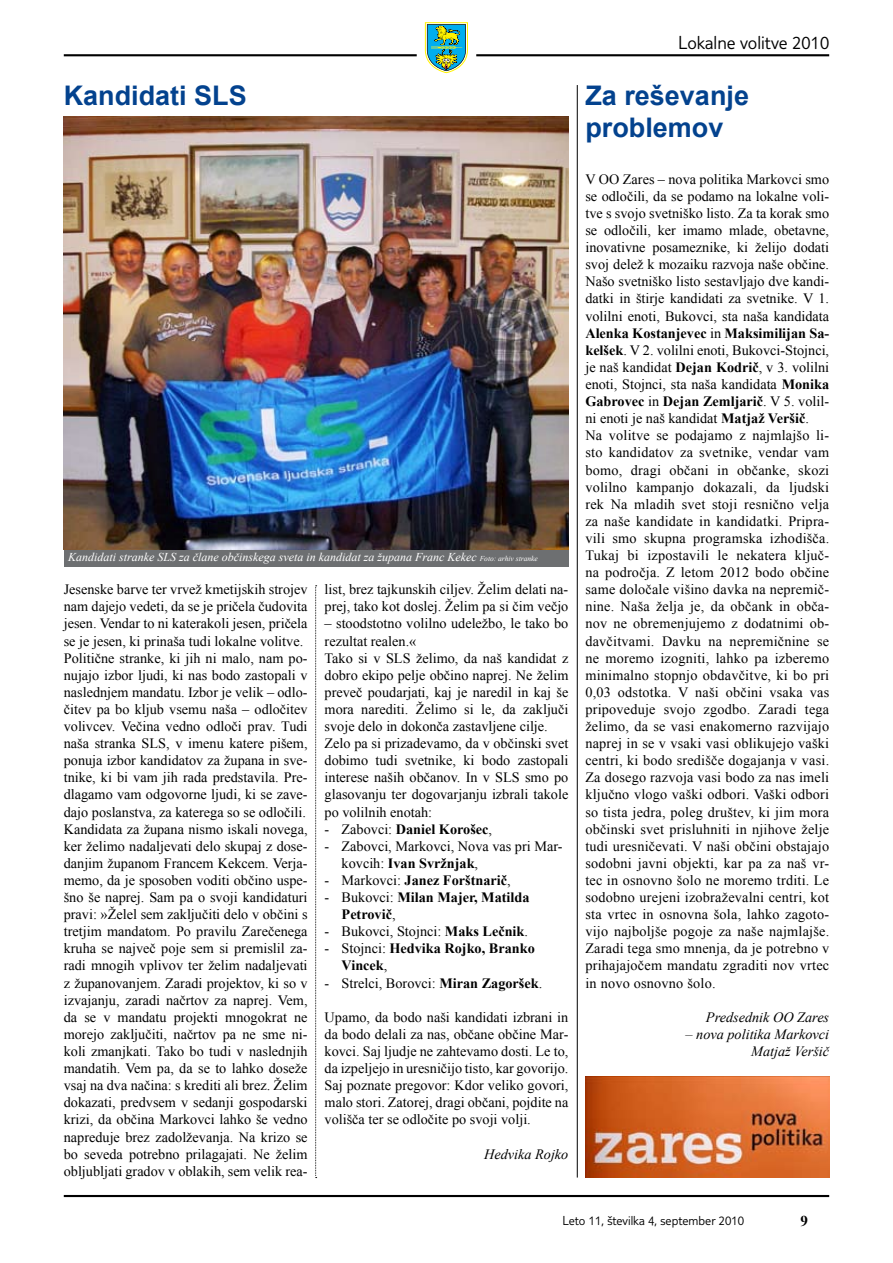
<style>
.page{position:relative;width:893px;height:1263px;background:#fff}
.page>*{position:absolute;margin:0;border:0;box-sizing:border-box;transform-origin:0 0}
.t1{font:700 27px/32.4px "Arial";color:#03428e}
.t2{font:300 19.5px "TUI Type";color:#000}
.t3{font:700 15px "Times New Roman";color:#000}
.t4{font:14.25px/17.1px "Times New Roman";color:#000}
.t5{font:700 14.25px/17.1px "Times New Roman";color:#000}
.t6{font:italic 14.25px/17.1px "Times New Roman";color:#000;text-align:right}
.t7{font:300 13.5px "TUI Type";color:#000}
.t8{font:italic 12px "Times New Roman";color:#fff}
.s1{font-size:7.5px}
.s2{font-weight:400}
.s3{font-weight:700}
</style>
<div class="page">
<hr style="left:64px;top:54px;width:353px;height:2px;background:#000">
<hr style="left:476px;top:54px;width:353px;height:2px;background:#000">
<hr style="left:64px;top:1195px;width:765px;height:2px;background:#000">
<svg style="left:425px;top:22px;width:43px;height:51px;background:#6fb69b"></svg>
<div style="left:64px;top:546px;width:504px;height:21px;background:#6d6f71"></div>
<img style="left:64px;top:117px;width:504px;height:433px">
<svg style="left:315px;top:585px;width:2px;height:593px"></svg>
<hr style="left:577px;top:85px;width:1px;height:1092px;background:#000">
<img style="left:585px;top:1076px;width:244px;height:102px">
<h1 class="t1" style="left:64px;top:80px;width:185px">Kandidati SLS</h1>
<p class="t8" style="left:68px;top:548px;width:471px">Kandidati stranke SLS za člane občinskega sveta in kandidat za župana Franc Kekec <span class="s1">Foto: arhiv stranke</span></p>
<p class="t4" style="left:64px;top:581px;width:245px">Jesenske barve ter vrvež kmetijskih strojev nam dajejo vedeti, da se je pričela čudovita jesen. Vendar to ni katerakoli jesen, pričela se je jesen, ki prinaša tudi lokalne volitve.<br>Politične stranke, ki jih ni malo, nam po&shy;nujajo izbor ljudi, ki nas bodo zastopali v naslednjem mandatu. Izbor je velik – odlo&shy;čitev pa bo kljub vsemu naša – odločitev volivcev. Večina vedno odloči prav. Tudi naša stranka SLS, v imenu katere pišem, ponuja izbor kandidatov za župana in sve&shy;tnike, ki bi vam jih rada predstavila. Pre&shy;dlagamo vam odgovorne ljudi, ki se zave&shy;dajo poslanstva, za katerega so se odločili.<br>Kandidata za župana nismo iskali novega, ker želimo nadaljevati delo skupaj z dose&shy;danjim županom Francem Kekcem. Verja&shy;memo, da je sposoben voditi občino uspe&shy;šno še naprej. Sam pa o svoji kandidaturi pravi: »Želel sem zaključiti delo v občini s tretjim mandatom. Po pravilu Zarečenega kruha se največ poje sem si premislil za&shy;radi mnogih vplivov ter želim nadaljevati z županovanjem. Zaradi projektov, ki so v izvajanju, zaradi načrtov za naprej. Vem, da se v mandatu projekti mnogokrat ne morejo zaključiti, načrtov pa ne sme ni&shy;koli zmanjkati. Tako bo tudi v naslednjih mandatih. Vem pa, da se to lahko doseže vsaj na dva načina: s krediti ali brez. Želim dokazati, predvsem v sedanji gospodarski krizi, da občina Markovci lahko še vedno napreduje brez zadolževanja. Na krizo se bo seveda potrebno prilagajati. Ne želim obljubljati gradov v oblakih, sem velik rea-</p>
<p class="t4" style="left:325px;top:581px;width:245px">list, brez tajkunskih ciljev. Želim delati na&shy;prej, tako kot doslej. Želim pa si čim večjo</p>
<p class="t4" style="left:325px;top:615px;width:245px">– stoodstotno volilno udeležbo, le tako bo rezultat realen.«<br>Tako si v SLS želimo, da naš kandidat z dobro ekipo pelje občino naprej. Ne želim preveč poudarjati, kaj je naredil in kaj še mora narediti. Želimo si le, da zaključi svoje delo in dokonča zastavljene cilje.<br>Zelo pa si prizadevamo, da v občinski svet dobimo tudi svetnike, ki bodo zastopali interese naših občanov. In v SLS smo po glasovanju ter dogovarjanju izbrali takole po volilnih enotah:</p>
<p class="t5" style="left:325px;top:820px;width:169px"><span class="s2">- Zabovci:</span> Daniel Korošec<span class="s2">,</span></p>
<p class="t4" style="left:342px;top:837px;width:222px;text-indent:-17px">- Zabovci, Markovci, Nova vas pri Mar&shy;kovcih: <span class="s3">Ivan Svržnjak</span>,</p>
<p class="t5" style="left:325px;top:871px;width:187px"><span class="s2">- Markovci:</span> Janez Forštnarič<span class="s2">,</span></p>
<p class="t5" style="left:342px;top:888px;width:189px;text-indent:-17px"><span class="s2">- Bukovci:</span> Milan Majer, Matilda<br>Petrovič<span class="s2">,</span></p>
<p class="t4" style="left:325px;top:923px;width:205px">- Bukovci, Stojnci: <span class="s3">Maks Lečnik</span>.</p>
<p class="t5" style="left:342px;top:940px;width:195px;text-indent:-17px"><span class="s2">- Stojnci:</span> Hedvika Rojko, Branko<br>Vincek<span class="s2">,</span></p>
<p class="t4" style="left:325px;top:974px;width:219px">- Strelci, Borovci: <span class="s3">Miran Zagoršek</span>.</p>
<p class="t4" style="left:325px;top:1008px;width:245px;text-align:justify">Upamo, da bodo naši kandidati izbrani in da bodo delali za nas, občane občine Mar&shy;kovci. Saj ljudje ne zahtevamo dosti. Le to, da izpeljejo in uresničijo tisto, kar govorijo.<br>Saj poznate pregovor: Kdor veliko govori, malo stori. Zatorej, dragi občani, pojdite na volišča ter se odločite po svoji volji.</p>
<p class="t6" style="left:484px;top:1145px;width:86px">Hedvika Rojko</p>
<h2 class="t2" style="left:678px;top:32px;width:153px">Lokalne volitve 2010</h2>
<h1 class="t1" style="left:585px;top:80px;width:165px">Za reševanje problemov</h1>
<p class="t4" style="left:585px;top:170px;width:245px">V OO Zares – nova politika Markovci smo se odločili, da se podamo na lokalne voli&shy;tve s svojo svetniško listo. Za ta korak smo se odločili, ker imamo mlade, obetavne, inovativne posameznike, ki želijo dodati svoj delež k mozaiku razvoja naše občine.<br>Našo svetniško listo sestavljajo dve kandi&shy;datki in štirje kandidati za svetnike. V 1. volilni enoti, Bukovci, sta naša kandidata <span class="s3">Alenka Kostanjevec</span> in <span class="s3">Maksimilijan Sa&shy;kelšek</span>. V 2. volilni enoti, Bukovci-Stojnci, je naš kandidat <span class="s3">Dejan Kodrič</span>, v 3. volilni enoti, Stojnci, sta naša kandidata <span class="s3">Monika Gabrovec</span> in <span class="s3">Dejan Zemljarič</span>. V 5. volil&shy;ni enoti je naš kandidat <span class="s3">Matjaž Veršič</span>.<br>Na volitve se podajamo z najmlajšo li&shy;sto kandidatov za svetnike, vendar vam bomo, dragi občani in občanke, skozi volilno kampanjo dokazali, da ljudski rek Na mladih svet stoji resnično velja za naše kandidate in kandidatki. Pripra&shy;vili smo skupna programska izhodišča.<br>Tukaj bi izpostavili le nekatera ključ&shy;na področja. Z letom 2012 bodo občine same določale višino davka na nepremič&shy;nine. Naša želja je, da občank in obča&shy;nov ne obremenjujemo z dodatnimi ob&shy;davčitvami. Davku na nepremičnine se ne moremo izogniti, lahko pa izberemo minimalno stopnjo obdavčitve, ki bo pri 0,03 odstotka. V naši občini vsaka vas pripoveduje svojo zgodbo. Zaradi tega želimo, da se vasi enakomerno razvijajo naprej in se v vsaki vasi oblikujejo vaški centri, ki bodo središče dogajanja v vasi.<br>Za dosego razvoja vasi bodo za nas imeli ključno vlogo vaški odbori. Vaški odbori so tista jedra, poleg društev, ki jim mora občinski svet prisluhniti in njihove želje tudi uresničevati. V naši občini obstajajo sodobni javni objekti, kar pa za naš vr&shy;tec in osnovno šolo ne moremo trditi. Le sodobno urejeni izobraževalni centri, kot sta vrtec in osnovna šola, lahko zagoto&shy;vijo najboljše pogoje za naše najmlajše.<br>Zaradi tega smo mnenja, da je potrebno v prihajajočem mandatu zgraditi nov vrtec in novo osnovno šolo.</p>
<p class="t6" style="left:706px;top:1008px;width:125px">Predsednik OO Zares</p>
<p class="t6" style="left:685px;top:1025px;width:145px">– nova politika Markovci<br>Matjaž Veršič</p>
<p class="t7" style="left:562px;top:1213px;width:183px">Leto 11, številka 4, september 2010</p>
<p class="t3" style="left:800px;top:1210px;width:9px">9</p>
</div>
